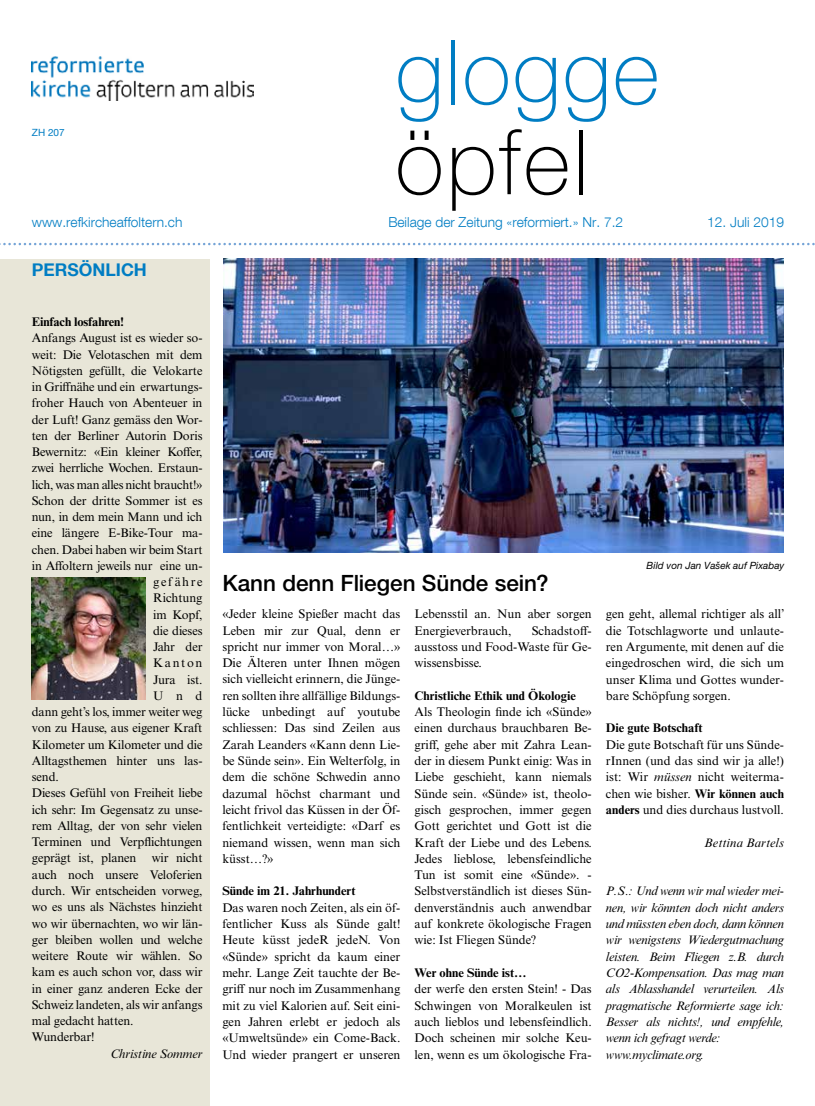
<style>
.page{position:relative;width:815px;height:1106px;background:#fff}
.page>*{position:absolute;margin:0;border:0;box-sizing:border-box;transform-origin:0 0}
.t1{font:100 90px "Helvetica Neue LT Pro";letter-spacing:.02em;color:#007dc3}
.t2{font:100 90px "Helvetica Neue LT Pro";letter-spacing:.03em;color:#000}
.t3{font:500 22.5px "Helvetica Neue LT Pro";color:#000}
.t4{font:700 17.5px "Helvetica Neue LT Com";color:#007dc3}
.t5{font:300 13.75px "Helvetica Neue LT Com";color:#007dc3}
.t6{font:12.5px/16.2px "Times NRMT Pro";letter-spacing:-.01em;color:#000;text-align:justify}
.t7{font:italic 12.5px/16.2px "Times NRMT Pro";letter-spacing:-.02em;color:#000}
.t8{font:700 12.5px "Times NRMT Pro";color:#000}
.t9{font:italic 12.5px "Times NRMT Pro";letter-spacing:.005em;color:#000}
.t10{font:12.5px "Times NRMT Pro";letter-spacing:.135em;color:#000}
.t11{font:italic 10px "Helvetica Neue LT Pro";color:#000}
.t12{font:10px "Helvetica Neue LT Pro";color:#007dc3}
.s1{font-style:italic}
.s2{font-weight:700}
</style>
<div class="page">
<img style="left:223px;top:259px;width:561px;height:294px">
<svg style="left:0;top:243px;width:815px;height:2px"></svg>
<img style="left:32px;top:57px;width:222px;height:44px">
<div style="left:0;top:259px;width:209px;height:847px;background:#e8e6d8"></div>
<img style="left:32px;top:577px;width:113px;height:122px">
<p class="t12" style="left:32px;top:126px;width:34px">ZH 207</p>
<h1 class="t1" style="left:395px;top:19px;width:266px">glogge</h1>
<h1 class="t2" style="left:395px;top:109px;width:194px">öpfel</h1>
<p class="t5" style="left:32px;top:213px;width:152px">www.refkircheaffoltern.ch</p>
<p class="t5" style="left:388px;top:213px;width:236px">Beilage der Zeitung «reformiert.» Nr. 7.2</p>
<p class="t5" style="left:707px;top:213px;width:78px">12. Juli 2019</p>
<h3 class="t4" style="left:32px;top:258px;width:117px">PERSÖNLICH</h3>
<p class="t8" style="left:32px;top:314px;width:93px">Einfach losfahren!</p>
<p class="t6" style="left:32px;top:330px;width:172px">Anfangs August ist es wieder so-</p>
<p class="t6" style="left:32px;top:347px;width:172px">weit: Die Velotaschen mit dem</p>
<p class="t6" style="left:32px;top:363px;width:172px">Nötigsten gefüllt, die Velokarte</p>
<p class="t6" style="left:32px;top:379px;width:172px">in Griffnähe und ein erwartungs-</p>
<p class="t6" style="left:32px;top:395px;width:172px">froher Hauch von Abenteuer in</p>
<p class="t6" style="left:32px;top:412px;width:172px">der Luft! Ganz gemäss den Wor-</p>
<p class="t6" style="left:32px;top:428px;width:172px">ten der Berliner Autorin Doris</p>
<p class="t6" style="left:32px;top:444px;width:172px">Bewernitz: «Ein kleiner Koffer,</p>
<p class="t6" style="left:32px;top:460px;width:172px">zwei herrliche Wochen. Erstaun-</p>
<p class="t6" style="left:32px;top:477px;width:172px">lich, was man alles nicht braucht!»</p>
<p class="t6" style="left:32px;top:493px;width:172px">Schon der dritte Sommer ist es</p>
<p class="t6" style="left:32px;top:509px;width:172px">nun, in dem mein Mann und ich</p>
<p class="t6" style="left:32px;top:525px;width:172px">eine längere E-Bike-Tour ma-</p>
<p class="t6" style="left:32px;top:542px;width:172px">chen. Dabei haben wir beim Start</p>
<p class="t6" style="left:32px;top:558px;width:172px">in Affoltern jeweils nur eine un-</p>
<p class="t10" style="left:153px;top:574px;width:51px">gefähre</p>
<p class="t6" style="left:153px;top:590px;width:51px">Richtung</p>
<p class="t6" style="left:153px;top:607px;width:51px">im Kopf,</p>
<p class="t6" style="left:153px;top:623px;width:51px">die dieses</p>
<p class="t6" style="left:153px;top:639px;width:51px">Jahr der</p>
<p class="t6" style="left:153px;top:655px;width:51px">Kanton</p>
<p class="t6" style="left:153px;top:672px;width:51px">Jura ist.</p>
<p class="t6" style="left:153px;top:688px;width:51px">Und</p>
<p class="t6" style="left:32px;top:704px;width:172px">dann geht’s los, immer weiter weg</p>
<p class="t6" style="left:32px;top:720px;width:172px">von zu Hause, aus eigener Kraft</p>
<p class="t6" style="left:32px;top:737px;width:172px">Kilometer um Kilometer und die</p>
<p class="t6" style="left:32px;top:753px;width:172px">Alltagsthemen hinter uns las-</p>
<p class="t6" style="left:32px;top:769px;width:28px">send.</p>
<p class="t6" style="left:32px;top:785px;width:172px">Dieses Gefühl von Freiheit liebe</p>
<p class="t6" style="left:32px;top:802px;width:172px">ich sehr: Im Gegensatz zu unse-</p>
<p class="t6" style="left:32px;top:818px;width:172px">rem Alltag, der von sehr vielen</p>
<p class="t6" style="left:32px;top:834px;width:172px">Terminen und Verpflichtungen</p>
<p class="t6" style="left:32px;top:850px;width:172px">geprägt ist, planen wir nicht</p>
<p class="t6" style="left:32px;top:867px;width:172px">auch noch unsere Veloferien</p>
<p class="t6" style="left:32px;top:883px;width:172px">durch. Wir entscheiden vorweg,</p>
<p class="t6" style="left:32px;top:899px;width:172px">wo es uns als Nächstes hinzieht</p>
<p class="t6" style="left:32px;top:915px;width:172px">wo wir übernachten, wo wir län-</p>
<p class="t6" style="left:32px;top:932px;width:172px">ger bleiben wollen und welche</p>
<p class="t6" style="left:32px;top:948px;width:172px">weitere Route wir wählen. So</p>
<p class="t6" style="left:32px;top:964px;width:172px">kam es auch schon vor, dass wir</p>
<p class="t6" style="left:32px;top:980px;width:172px">in einer ganz anderen Ecke der</p>
<p class="t6" style="left:32px;top:997px;width:172px">Schweiz landeten, als wir anfangs</p>
<p class="t6" style="left:32px;top:1013px;width:103px">mal gedacht hatten.</p>
<p class="t6" style="left:32px;top:1029px;width:64px">Wunderbar!</p>
<p class="t7" style="left:110px;top:1045px;width:94px">Christine Sommer</p>
<h2 class="t3" style="left:222px;top:569px;width:328px">Kann denn Fliegen Sünde sein?</h2>
<p class="t6" style="left:222px;top:606px;width:180px">«Jeder kleine Spießer macht das Leben mir zur Qual, denn er spricht nur immer von Moral…» Die Älteren unter Ihnen mögen sich vielleicht erinnern, die Jünge&shy;ren sollten ihre allfällige Bildungs&shy;lücke unbedingt auf youtube schliessen: Das sind Zeilen aus Zarah Leanders «Kann denn Lie&shy;be Sünde sein». Ein Welterfolg, in dem die schöne Schwedin anno dazumal höchst charmant und leicht frivol das Küssen in der Öf&shy;fentlichkeit verteidigte: «Darf es niemand wissen, wenn man sich küsst…?»</p>
<p class="t8" style="left:222px;top:883px;width:135px">Sünde im 21. Jahrhundert</p>
<p class="t6" style="left:222px;top:900px;width:180px">Das waren noch Zeiten, als ein öf&shy;fentlicher Kuss als Sünde galt!<br>Heute küsst jedeR jedeN. Von «Sünde» spricht da kaum einer mehr. Lange Zeit tauchte der Be&shy;griff nur noch im Zusammenhang mit zu viel Kalorien auf. Seit eini&shy;gen Jahren erlebt er jedoch als «Umweltsünde» ein Come-Back.<br>Und wieder prangert er unseren</p>
<p class="t6" style="left:415px;top:606px;width:179px">Lebensstil an. Nun aber sorgen<br>Energieverbrauch,</p>
<p class="t6" style="left:415px;top:623px;width:179px;text-indent:117px">Schadstoff&shy;ausstoss und Food-Waste für Ge&shy;wissensbisse.</p>
<p class="t8" style="left:415px;top:688px;width:163px">Christliche Ethik und Ökologie</p>
<p class="t6" style="left:415px;top:704px;width:179px">Als Theologin finde ich «Sünde» einen durchaus brauchbaren Be&shy;griff, gehe aber mit Zahra Lean&shy;der in diesem Punkt einig: Was in Liebe geschieht, kann niemals Sünde sein. «Sünde» ist, theolo&shy;gisch gesprochen, immer gegen Gott gerichtet und Gott ist die Kraft der Liebe und des Lebens.<br>Jedes lieblose, lebensfeindliche Tun ist somit eine «Sünde». - Selbstverständlich ist dieses Sün&shy;denverständnis auch anwendbar auf konkrete ökologische Fragen wie: Ist Fliegen Sünde?</p>
<p class="t8" style="left:415px;top:965px;width:114px">Wer ohne Sünde ist…</p>
<p class="t6" style="left:415px;top:981px;width:179px">der werfe den ersten Stein! - Das Schwingen von Moralkeulen ist auch lieblos und lebensfeindlich.<br>Doch scheinen mir solche Keu&shy;len, wenn es um ökologische Fra-</p>
<p class="t11" style="left:647px;top:559px;width:139px">Bild von Jan Vašek auf Pixabay</p>
<p class="t6" style="left:606px;top:606px;width:180px">gen geht, allemal richtiger als all’ die Totschlagworte und unlaute&shy;ren Argumente, mit denen auf die eingedroschen wird, die sich um unser Klima und Gottes wunder&shy;bare Schöpfung sorgen.</p>
<p class="t8" style="left:606px;top:720px;width:98px">Die gute Botschaft</p>
<p class="t6" style="left:606px;top:737px;width:180px">Die gute Botschaft für uns Sünde&shy;rInnen (und das sind wir ja alle!) ist: Wir <span class="s1">müssen</span> nicht weiterma&shy;chen wie bisher. <span class="s2">Wir können auch anders</span> und dies durchaus lustvoll.</p>
<p class="t9" style="left:704px;top:835px;width:81px">Bettina Bartels</p>
<p class="t7" style="left:606px;top:883px;width:180px">P.S.: Und wenn wir mal wieder mei&shy;nen, wir könnten doch nicht anders und müssten eben doch, dann können wir wenigstens Wiedergutmachung leisten. Beim Fliegen z.B. durch<br>CO2-Kompensation. Das mag man als Ablasshandel verurteilen. Als pragmatische Reformierte sage ich:<br>Besser als nichts!, und empfehle, wenn ich gefragt werde: www.myclimate.org.</p>
</div>
